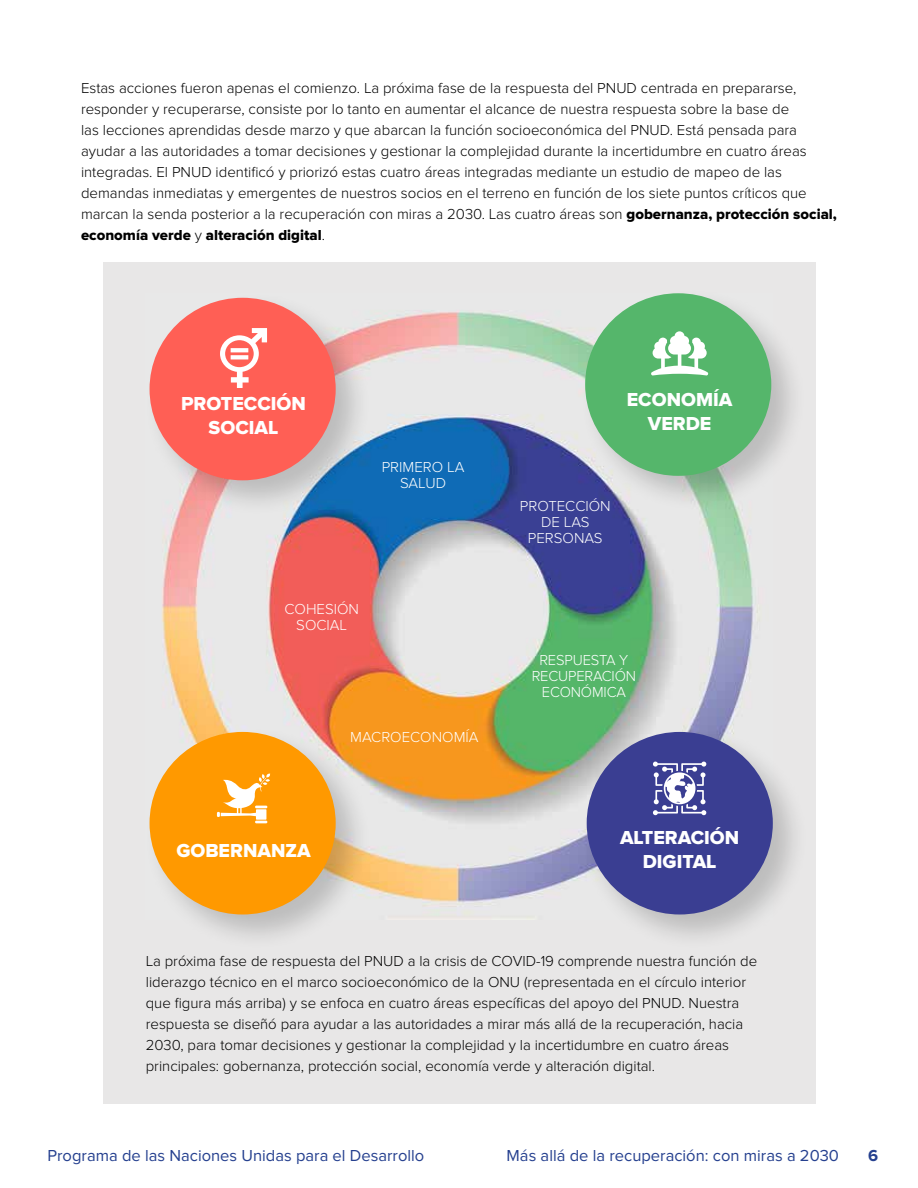
<style>
.page{position:relative;width:918px;height:1188px;background:#fff}
.page>*{position:absolute;margin:0;border:0;box-sizing:border-box;transform-origin:0 0}
.t1{font:19.5px/24px "Proxima Nova Extrabld";color:#fff;text-align:center}
.t2{font:16.5px "Proxima Nova";color:#25408f}
.t3{font:700 16.5px "Proxima Nova";color:#25408f}
.t4{font:300 15px/21px "Proxima Nova";color:#000}
.t5{font:300 15px/16px "Proxima Nova";color:#fff;text-align:center}
.t6{font:15px "Proxima Nova Extrabld";color:#000}
.s1{font-family:"Proxima Nova Extrabld";font-weight:400}
.s2{font-family:"Proxima Nova";font-weight:300}
</style>
<div class="page">
<div style="left:103px;top:262px;width:712px;height:842px;background:#e8e7e7"></div>
<img style="left:162px;top:311px;width:596px;height:603px">
<div style="left:143px;top:292px;width:229px;height:225px;background:#000;opacity:.19"></div>
<div style="left:150px;top:298px;width:186px;height:182px;background:#ff5f55;border-radius:50%"></div>
<svg style="left:220px;top:328px;width:47px;height:60px"></svg>
<svg style="left:231px;top:348px;width:17px;height:4px"></svg>
<svg style="left:231px;top:355px;width:17px;height:4px"></svg>
<div style="left:143px;top:726px;width:229px;height:225px;background:#000;opacity:.19"></div>
<div style="left:150px;top:732px;width:186px;height:182px;background:#f90;border-radius:50%"></div>
<svg style="left:217px;top:773px;width:53px;height:50px"></svg>
<div style="left:581px;top:726px;width:228px;height:225px;background:#000;opacity:.19"></div>
<div style="left:587px;top:732px;width:186px;height:182px;background:#3a3e92;border-radius:50%"></div>
<svg style="left:653px;top:761px;width:54px;height:55px"></svg>
<div style="left:579px;top:287px;width:228px;height:225px;background:#000;opacity:.19"></div>
<div style="left:585px;top:293px;width:186px;height:183px;background:#55b66b;border-radius:50%"></div>
<svg style="left:651px;top:331px;width:58px;height:45px"></svg>
<p class="t4" style="left:81px;top:78px;width:757px">Estas acciones fueron apenas el comienzo. La próxima fase de la respuesta del PNUD centrada en prepararse, responder y recuperarse, consiste por lo tanto en aumentar el alcance de nuestra respuesta sobre la base de<br>las lecciones aprendidas desde marzo y que abarcan la función socioeconómica del PNUD. Está pensada para ayudar a las autoridades a tomar decisiones y gestionar la complejidad durante la incertidumbre en cuatro áreas integradas. El PNUD identificó y priorizó estas cuatro áreas integradas mediante un estudio de mapeo de las demandas inmediatas y emergentes de nuestros socios en el terreno en función de los siete puntos críticos que marcan la senda posterior a la recuperación con miras a 2030. Las cuatro áreas son <span class="s1">gobernanza, protección social,</span></p>
<p class="t6" style="left:81px;top:226px;width:246px">economía verde <span class="s2">y</span> alteración digital<span class="s2">.</span></p>
<h1 class="t1" style="left:181px;top:392px;width:126px">PROTECCIÓN<br>SOCIAL</h1>
<h1 class="t1" style="left:627px;top:388px;width:107px">ECONOMÍA<br>VERDE</h1>
<p class="t5" style="left:382px;top:459px;width:84px">PRIMERO LA<br>SALUD</p>
<p class="t5" style="left:284px;top:601px;width:76px">COHESIÓN<br>SOCIAL</p>
<h1 class="t1" style="left:176px;top:839px;width:136px">GOBERNANZA</h1>
<p class="t5" style="left:350px;top:729px;width:130px">MACROECONOMÍA</p>
<p class="t5" style="left:520px;top:498px;width:92px">PROTECCIÓN<br>DE LAS<br>PERSONAS</p>
<p class="t5" style="left:532px;top:652px;width:106px">RESPUESTA Y<br>RECUPERACIÓN<br>ECONÓMICA</p>
<h1 class="t1" style="left:620px;top:826px;width:121px">ALTERACIÓN<br>DIGITAL</h1>
<p class="t4" style="left:146px;top:951px;width:613px">La próxima fase de respuesta del PNUD a la crisis de COVID-19 comprende nuestra función de liderazgo técnico en el marco socioeconómico de la ONU (representada en el círculo interior que figura más arriba) y se enfoca en cuatro áreas específicas del apoyo del PNUD. Nuestra respuesta se diseñó para ayudar a las autoridades a mirar más allá de la recuperación, hacia 2030, para tomar decisiones y gestionar la complejidad y la incertidumbre en cuatro áreas principales: gobernanza, protección social, economía verde y alteración digital.</p>
<p class="t2" style="left:48px;top:1146px;width:378px">Programa de las Naciones Unidas para el Desarrollo</p>
<p class="t2" style="left:507px;top:1146px;width:334px">Más allá de la recuperación: con miras a 2030</p>
<p class="t3" style="left:868px;top:1146px;width:12px">6</p>
</div>
